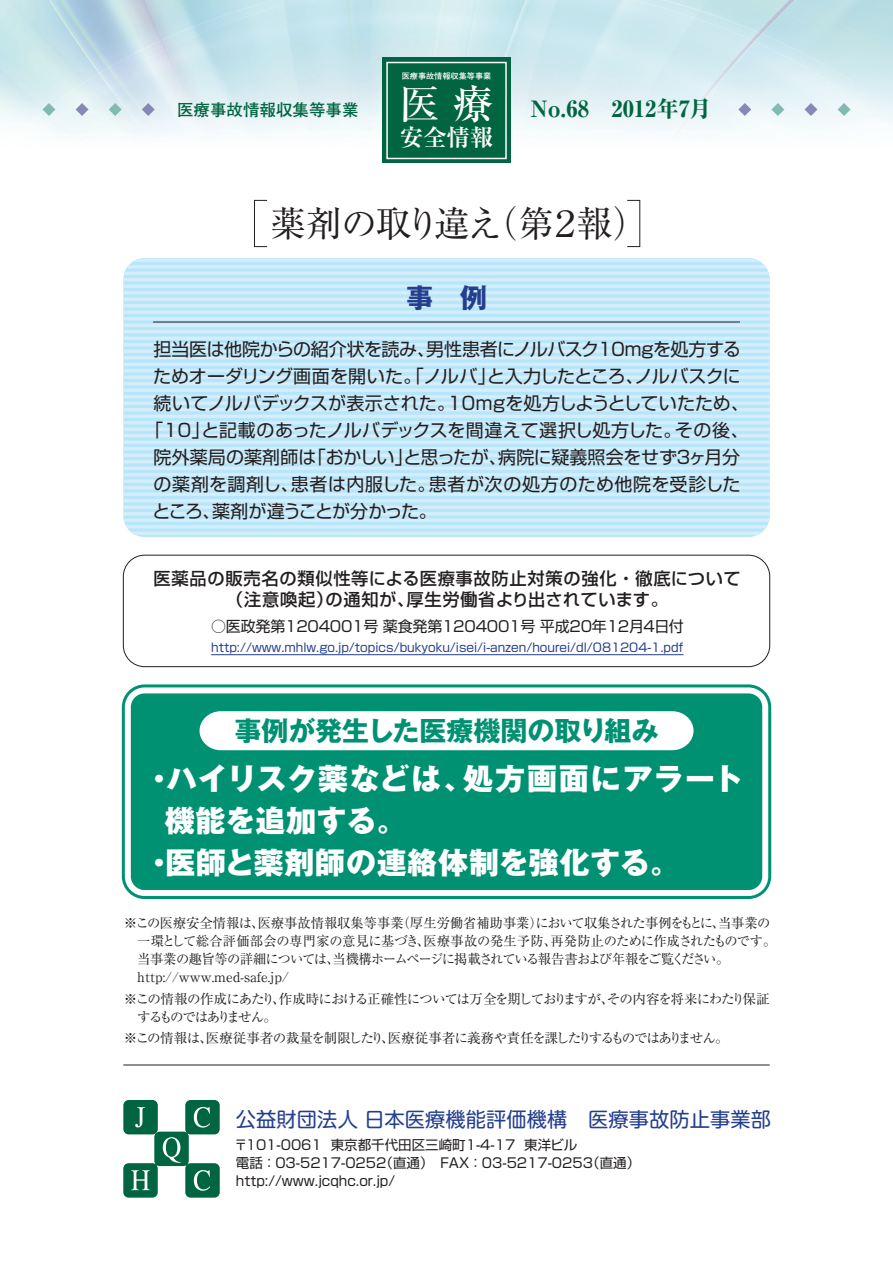
<style>
.page{position:relative;width:893px;height:1263px;background:#fff}
.page>*{position:absolute;margin:0;border:0;box-sizing:border-box;transform-origin:0 0}
.t1{font:40.35px "Ryumin Pro Medium 90 msp RKSJ H";color:#fff}
.t2{font:36px "Ryumin Pro Regular 90 msp RKSJ H";letter-spacing:-.135em;color:#231f20}
.t3{font:30px "Gothic MB101 Pro Heavy 90 msp RKSJ H";letter-spacing:.025em;color:#fff}
.t4{font:27px "Gothic MB101 Pro Bold 90 msp RKSJ H";color:#009173}
.t5{font:27px "Gothic MB101 Pro Bold 90 msp RKSJ H";color:#253f8e}
.t6{font:23.4px "Ryumin Pro Bold 90 msp RKSJ H";color:#fff}
.t7{font:22.5px "Ryumin Pro Heavy 90 msp RKSJ H";color:#006540}
.t8{font:20.25px "Shin M Go Pro Regular 90 msp RKSJ H";letter-spacing:.005em;color:#253f8e}
.t9{font:18px "Shin Go Pro Regular 90 msp RKSJ H";letter-spacing:-.01em;color:#231f20}
.t10{font:18px "Shin Go Pro Regular 90 msp RKSJ H";letter-spacing:-.035em;color:#231f20}
.t11{font:18px "Shin Go Pro Regular 90 msp RKSJ H";letter-spacing:.03em;color:#231f20}
.t12{font:18px "Shin Go Pro Regular 90 msp RKSJ H";letter-spacing:-.08em;color:#231f20}
.t13{font:17.25px/21px "Shin Go Pro Medium 90 msp RKSJ H";letter-spacing:.04em;color:#231f20;text-align:center}
.t14{font:16.5px "Futo Go B101 Pro Bold 90 msp RKSJ H";color:#006540}
.t15{font:15px "Shin Go Pro Regular 90 msp RKSJ H";letter-spacing:-.015em;color:#231f20}
.t16{font:13.5px/18px "Shin Go Pro Regular 90 msp RKSJ H";color:#231f20}
.t17{font:13.5px "Ryumin Pro Regular 90 msp RKSJ H";color:#231f20}
.t18{font:13.5px/18px "Ryumin Pro Regular 90 msp RKSJ H";letter-spacing:-.085em;color:#231f20}
.t19{font:13.5px "Ryumin Pro Regular 90 msp RKSJ H";letter-spacing:-.02em;color:#231f20}
.t20{font:13.5px "Ryumin Pro Regular 90 msp RKSJ H";letter-spacing:-.065em;color:#231f20}
.t21{font:13.5px "Ryumin Pro Regular 90 msp RKSJ H";letter-spacing:-.07em;color:#231f20}
.t22{font:12px "Shin Go Pro Regular 90 msp RKSJ H";color:#253f8e}
.t23{font:8.1px "Futo Go B101 Pro Bold 90 msp RKSJ H";color:#fff}
</style>
<div class="page">
<img style="left:0;top:0;width:893px;height:1065px">
<div style="left:123px;top:258px;width:647px;height:279px;background:linear-gradient(to right,#c7eafa,#c7eafa);border-radius:21px"></div>
<hr style="left:153px;top:322px;width:587px;height:1px;background:#231f20">
<div style="left:254px;top:200px;width:13px;height:47px;border:1px solid #231f20"></div>
<svg style="left:109px;top:103px;width:13px;height:13px"></svg>
<svg style="left:43px;top:103px;width:12px;height:13px"></svg>
<svg style="left:142px;top:103px;width:13px;height:13px"></svg>
<svg style="left:76px;top:103px;width:13px;height:13px"></svg>
<svg style="left:771px;top:103px;width:13px;height:13px"></svg>
<svg style="left:804px;top:103px;width:13px;height:13px"></svg>
<svg style="left:738px;top:103px;width:13px;height:13px"></svg>
<svg style="left:837px;top:103px;width:13px;height:13px"></svg>
<div style="left:382px;top:58px;width:129px;height:105px;background:#006540"></div>
<div style="left:386px;top:62px;width:121px;height:97px;border:1px solid #fff"></div>
<hr style="left:123px;top:1065px;width:647px;height:1px;background:#231f20">
<svg style="left:123px;top:1100px;width:97px;height:98px"></svg>
<div style="left:123px;top:555px;width:647px;height:112px;border:1px solid #231f20;border-radius:21px"></div>
<div style="left:132px;top:695px;width:629px;height:194px;background:#009173;border-radius:12px"></div>
<div style="left:131px;top:693px;width:631px;height:197px;border:3px solid #009173;border-radius:12px"></div>
<div style="left:122px;top:684px;width:649px;height:215px;border:3px solid #009173;border-radius:21px"></div>
<div style="left:200px;top:711px;width:493px;height:39px;background:#fff"></div>
<hr style="left:211px;top:654px;width:472px;height:1px;background:#253f8e">
<p class="t14" style="left:177px;top:103px;width:183px">医療事故情報収集等事業</p>
<p class="t23" style="left:402px;top:73px;width:91px">医療事故情報収集等事業</p>
<h1 class="t1" style="left:399px;top:89px;width:96px">医 療</h1>
<p class="t6" style="left:400px;top:129px;width:95px">安全情報</p>
<p class="t7" style="left:531px;top:100px;width:182px">No.68　2012年7月</p>
<h2 class="t2" style="left:270px;top:210px;width:380px">薬剤の取り違え（第２報）</h2>
<h3 class="t5" style="left:406px;top:288px;width:82px">事　例</h3>
<p class="t10" style="left:154px;top:342px;width:589px">担当医は他院からの紹介状を読み、男性患者にノルバスク１０ｍｇを処方する</p>
<p class="t9" style="left:153px;top:369px;width:589px">ためオーダリング画面を開いた。「ノルバ」と入力したところ、ノルバスクに</p>
<p class="t9" style="left:154px;top:396px;width:597px">続いてノルバデックスが表示された。１０ｍｇを処方しようとしていたため、</p>
<p class="t9" style="left:145px;top:423px;width:605px">「１０」と記載のあったノルバデックスを間違えて選択し処方した。その後、</p>
<p class="t9" style="left:154px;top:450px;width:588px">院外薬局の薬剤師は「おかしい」と思ったが、病院に疑義照会をせず３ヶ月分</p>
<p class="t11" style="left:154px;top:477px;width:588px">の薬剤を調剤し、患者は内服した。患者が次の処方のため他院を受診した</p>
<p class="t12" style="left:153px;top:504px;width:286px">ところ、薬剤が違うことが分かった。</p>
<p class="t13" style="left:154px;top:570px;width:589px">医薬品の販売名の類似性等による医療事故防止対策の強化・徹底について（注意喚起）の通知が、厚生労働省より出されています。</p>
<p class="t15" style="left:211px;top:621px;width:474px">○医政発第1204001号 薬食発第1204001号 平成20年12月4日付</p>
<p class="t22" style="left:211px;top:643px;width:473px">http://www.mhlw.go.jp/topics/bukyoku/isei/i-anzen/hourei/dl/081204-1.pdf</p>
<h3 class="t4" style="left:234px;top:721px;width:426px">事例が発生した医療機関の取り組み</h3>
<h3 class="t3" style="left:144px;top:767px;width:601px">・ハイリスク薬などは、処方画面にアラート</h3>
<h3 class="t3" style="left:165px;top:809px;width:243px">機能を追加する。</h3>
<h3 class="t3" style="left:144px;top:851px;width:537px">・医師と薬剤師の連絡体制を強化する。</h3>
<p class="t17" style="left:124px;top:918px;width:648px">※この医療安全情報は、医療事故情報収集等事業（厚生労働省補助事業）において収集された事例をもとに、当事業の</p>
<p class="t19" style="left:137px;top:936px;width:640px">一環として総合評価部会の専門家の意見に基づき、医療事故の発生予防、再発防止のために作成されたものです。</p>
<p class="t21" style="left:137px;top:954px;width:594px">当事業の趣旨等の詳細については、当機構ホームページに掲載されている報告書および年報をご覧ください。</p>
<p class="t17" style="left:124px;top:972px;width:167px">　http://www.med-safe.jp/</p>
<p class="t18" style="left:137px;top:992px;width:634px;text-indent:-13px">※この情報の作成にあたり、作成時における正確性については万全を期しておりますが、その内容を将来にわたり保証するものではありません。</p>
<p class="t20" style="left:124px;top:1033px;width:606px">※この情報は、医療従事者の裁量を制限したり、医療従事者に義務や責任を課したりするものではありません。</p>
<p class="t8" style="left:236px;top:1112px;width:537px">公益財団法人 日本医療機能評価機構　医療事故防止事業部</p>
<p class="t16" style="left:234px;top:1138px;width:408px">〒101-0061 東京都千代田区三崎町1-4-17 東洋ビル<br>電話 ：03-5217-0252（直通）　ＦＡＸ ：03-5217-0253（直通）http://www.jcqhc.or.jp/</p>
</div>
